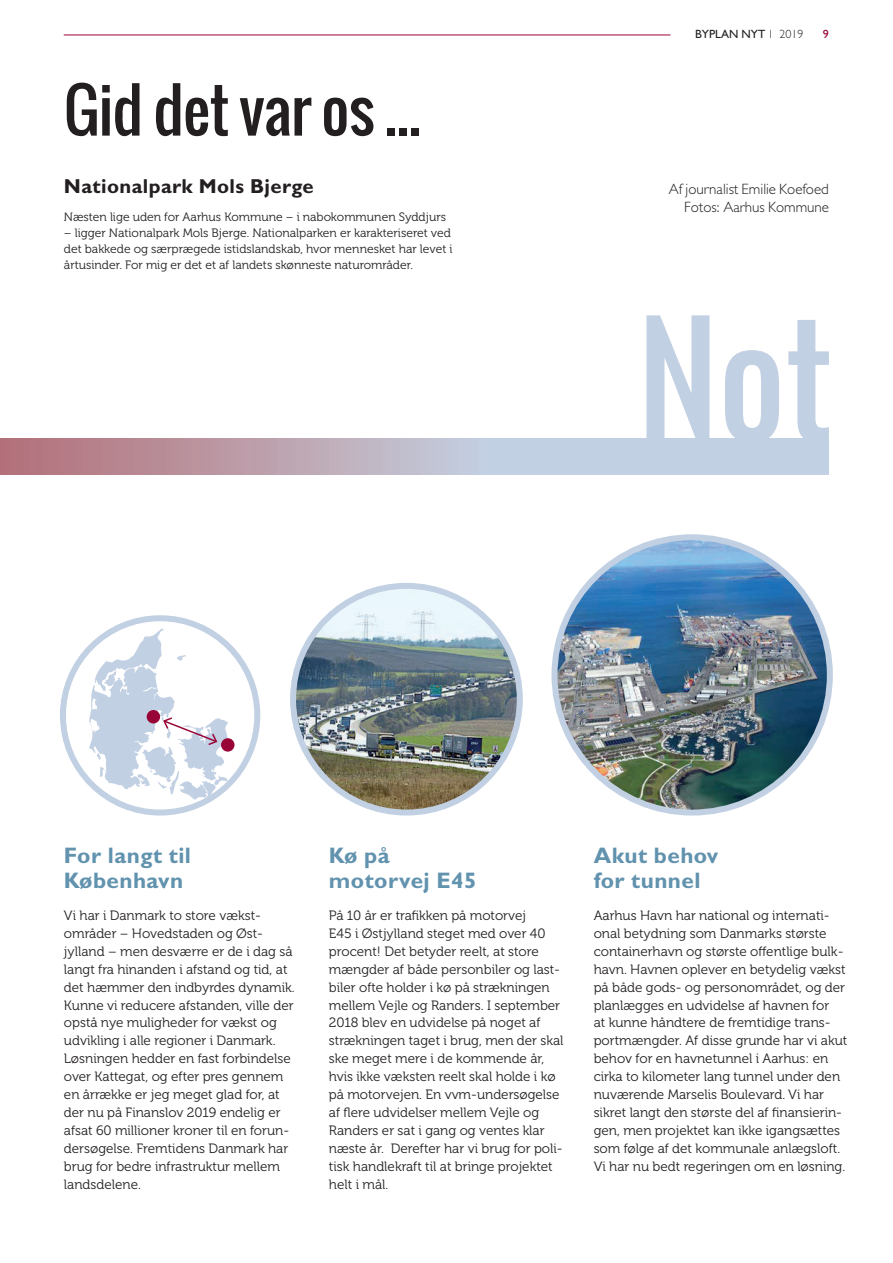
<style>
.page{position:relative;width:893px;height:1263px;background:#fff}
.page>*{position:absolute;margin:0;border:0;box-sizing:border-box;transform-origin:0 0}
.t1{font:60px "Oswald";letter-spacing:-.01em;color:#231f20}
.t2{font:700 22.5px/25.5px "Gill Sans Std";letter-spacing:.02em;color:#6192ae}
.t3{font:700 20.25px "Gill Sans Std";letter-spacing:.02em;color:#231f20}
.t4{font:300 15px/18px "Gill Sans Std";color:#231f20;text-align:right}
.t5{font:13.5px/18px "Museo 300";color:#231f20}
.t6{font:12.15px/16.2px "Museo 300";color:#231f20}
.t7{font:12px "Gill Sans Std";color:#231f20}
.t8{font:12px "Gill Sans Std";color:#990438}
.s1{font-weight:300}
</style>
<div class="page">
<svg style="left:646px;top:315px;width:183px;height:123px"></svg>
<svg style="left:0;top:438px;width:829px;height:36px"></svg>
<img style="left:554px;top:537px;width:276px;height:276px;border-radius:50%">
<div style="left:551px;top:534px;width:282px;height:282px;border:6px solid #c2d0e3;border-radius:50%"></div>
<img style="left:293px;top:586px;width:227px;height:227px;border-radius:50%">
<div style="left:290px;top:583px;width:233px;height:233px;border:6px solid #c2d0e3;border-radius:50%"></div>
<div style="left:60px;top:615px;width:200px;height:201px;border:6px solid #c2d0e3;border-radius:50%"></div>
<div style="left:221px;top:738px;width:13px;height:14px;background:#990438;border-radius:50%"></div>
<svg style="left:89px;top:629px;width:142px;height:173px"></svg>
<hr style="left:64px;top:35px;width:606px;height:1px;background:#990438">
<h1 class="t1" style="left:64px;top:83px;width:358px">Gid det var os ...</h1>
<h3 class="t3" style="left:64px;top:178px;width:251px">Nationalpark Mols Bjerge</h3>
<p class="t6" style="left:64px;top:209px;width:384px">Næsten lige uden for Aarhus Kommune – i nabokommunen Syddjurs</p>
<p class="t6" style="left:64px;top:226px;width:390px">– ligger Nationalpark Mols Bjerge. Nationalparken er karakteriseret ved det bakkede og særprægede istidslandskab, hvor mennesket har levet i årtusinder. For mig er det et af landets skønneste naturområder.</p>
<p class="t7" style="left:695px;top:27px;width:110px">BYPLAN NYT <span class="s1">1 2019</span></p>
<p class="t8" style="left:823px;top:27px;width:7px">9</p>
<p class="t4" style="left:669px;top:180px;width:161px">Af journalist Emilie Koefoed<br>Fotos: Aarhus Kommune</p>
<h2 class="t2" style="left:64px;top:845px;width:129px">For langt til<br>København</h2>
<p class="t5" style="left:64px;top:907px;width:232px">Vi har i Danmark to store vækst&shy;områder – Hovedstaden og Øst&shy;jylland – men desværre er de i dag så langt fra hinanden i afstand og tid, at det hæmmer den indbyrdes dynamik.<br>Kunne vi reducere afstanden, ville der opstå nye muligheder for vækst og udvikling i alle regioner i Danmark.<br>Løsningen hedder en fast forbindelse over Kattegat, og efter pres gennem en årrække er jeg meget glad for, at der nu på Finanslov 2019 endelig er afsat 60 millioner kroner til en forun&shy;dersøgelse. Fremtidens Danmark har brug for bedre infrastruktur mellem landsdelene.</p>
<h2 class="t2" style="left:329px;top:845px;width:149px">Kø på motorvej E45</h2>
<p class="t5" style="left:329px;top:907px;width:236px">På 10 år er trafikken på motorvej<br>E45 i Østjylland steget med over 40 procent! Det betyder reelt, at store mængder af både personbiler og last&shy;biler ofte holder i kø på strækningen mellem Vejle og Randers. I september 2018 blev en udvidelse på noget af strækningen taget i brug, men der skal ske meget mere i de kommende år, hvis ikke væksten reelt skal holde i kø på motorvejen. En vvm-undersøgelse af flere udvidelser mellem Vejle og Randers er sat i gang og ventes klar næste år. Derefter har vi brug for poli&shy;tisk handlekraft til at bringe projektet helt i mål.</p>
<h2 class="t2" style="left:594px;top:845px;width:126px">Akut behov for tunnel</h2>
<p class="t5" style="left:594px;top:907px;width:255px">Aarhus Havn har national og internati&shy;onal betydning som Danmarks største containerhavn og største offentlige bulk&shy;havn. Havnen oplever en betydelig vækst på både gods- og personområdet, og der planlægges en udvidelse af havnen for<br>at kunne håndtere de fremtidige trans&shy;portmængder. Af disse grunde har vi akut behov for en havnetunnel i Aarhus: en cirka to kilometer lang tunnel under den nuværende Marselis Boulevard. Vi har sikret langt den største del af finansierin&shy;gen, men projektet kan ikke igangsættes som følge af det kommunale anlægsloft.<br>Vi har nu bedt regeringen om en løsning.</p>
</div>
